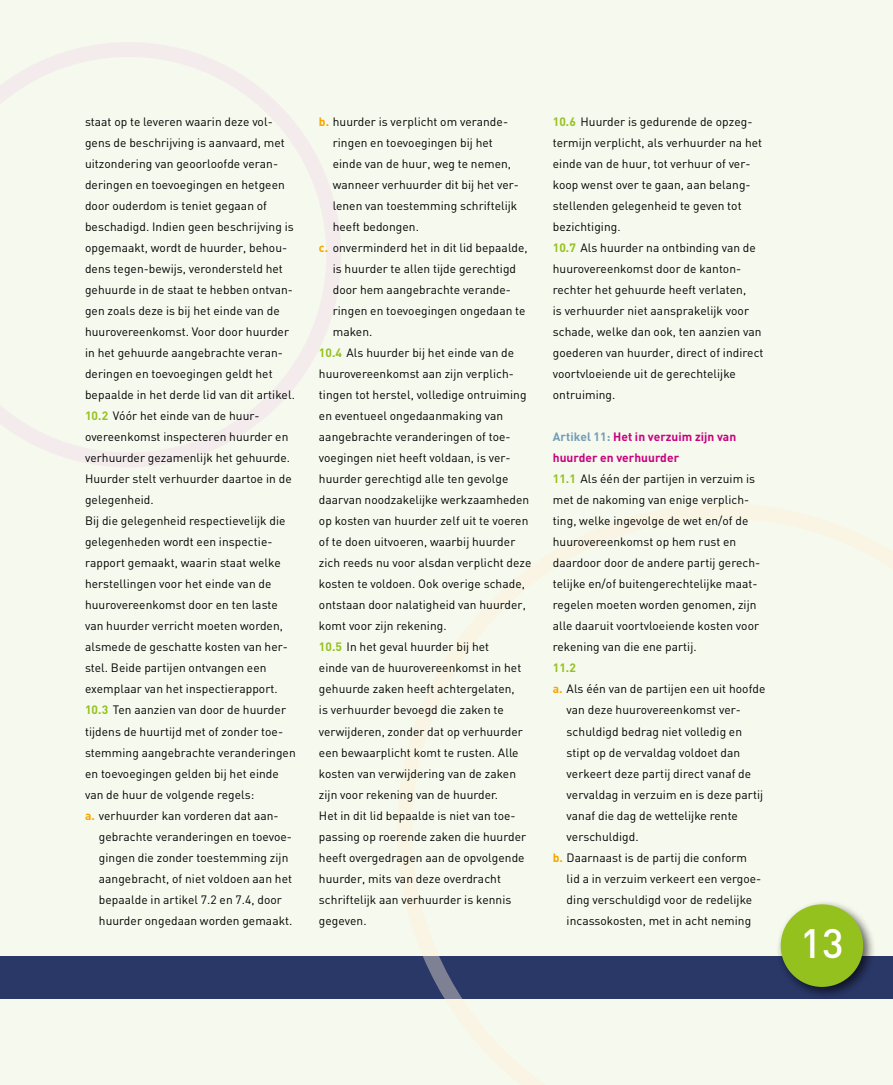
<style>
.page{position:relative;width:893px;height:1085px;background:#fff}
.page>*{position:absolute;margin:0;border:0;box-sizing:border-box;transform-origin:0 0}
.t1{font:500 40.5px "DIN";color:#fff}
.t2{font:12px/21px "DIN";letter-spacing:.005em;color:#000}
.t3{font:700 12px "DIN";color:#95c11f}
.s1{font-weight:700;color:#95c11f}
.s2{font-weight:700;color:#f7a600}
.s3{font-weight:700;color:#729cb8}
.s4{font-weight:700;color:#c7017f}
</style>
<div class="page">
<div style="left:0;top:0;width:893px;height:1084px;background:#f6f9ed"></div>
<div style="left:0;top:956px;width:893px;height:42px;background:#2a3868"></div>
<div style="left:776px;top:899px;width:100px;height:100px;background:#000;opacity:.65"></div>
<div style="left:781px;top:904px;width:82px;height:82px;background:#95c11f;border-radius:50%"></div>
<svg style="left:0;top:42px;width:341px;height:425px"></svg>
<p class="t2" style="left:85px;top:111px;width:212px">staat op te leveren waarin deze vol&shy;gens de beschrijving is aanvaard, met uitzondering van geoorloofde veran&shy;deringen en toevoegingen en hetgeen door ouderdom is teniet gegaan of beschadigd. Indien geen beschrijving is opgemaakt, wordt de huurder, behou&shy;dens tegen-bewijs, verondersteld het gehuurde in de staat te hebben ontvan&shy;gen zoals deze is bij het einde van de huurovereenkomst. Voor door huurder in het gehuurde aangebrachte veran&shy;deringen en toevoegingen geldt het bepaalde in het derde lid van dit artikel.<br><span class="s1">10.2</span> Vóór het einde van de huur&shy;overeenkomst inspecteren huurder en verhuurder gezamenlijk het gehuurde.<br>Huurder stelt verhuurder daartoe in de gelegenheid.<br>Bij die gelegenheid respectievelijk die gelegenheden wordt een inspectie&shy;rapport gemaakt, waarin staat welke herstellingen voor het einde van de huurovereenkomst door en ten laste van huurder verricht moeten worden, alsmede de geschatte kosten van her&shy;stel. Beide partijen ontvangen een exemplaar van het inspectierapport.<br><span class="s1">10.3</span> Ten aanzien van door de huurder tijdens de huurtijd met of zonder toe&shy;stemming aangebrachte veranderingen en toevoegingen gelden bij het einde van de huur de volgende regels:<br><span class="s2">a.</span> verhuurder kan vorderen dat aan-</p>
<p class="t2" style="left:99px;top:825px;width:195px">gebrachte veranderingen en toevoe&shy;gingen die zonder toestemming zijn aangebracht, of niet voldoen aan het bepaalde in artikel 7.2 en 7.4, door huurder ongedaan worden gemaakt.</p>
<p class="t2" style="left:319px;top:111px;width:191px"><span class="s2">b.</span> huurder is verplicht om verande-</p>
<p class="t2" style="left:333px;top:132px;width:162px">ringen en toevoegingen bij het</p>
<p class="t2" style="left:333px;top:153px;width:180px">einde van de huur, weg te nemen,</p>
<p class="t2" style="left:333px;top:174px;width:188px">wanneer verhuurder dit bij het ver-</p>
<p class="t2" style="left:333px;top:195px;width:186px">lenen van toestemming schriftelijk</p>
<p class="t2" style="left:333px;top:216px;width:88px">heeft bedongen.</p>
<p class="t2" style="left:319px;top:237px;width:210px"><span class="s2">c.</span> onverminderd het in dit lid bepaalde,</p>
<p class="t2" style="left:333px;top:258px;width:185px">is huurder te allen tijde gerechtigd</p>
<p class="t2" style="left:333px;top:279px;width:180px">door hem aangebrachte verande-</p>
<p class="t2" style="left:333px;top:300px;width:194px">ringen en toevoegingen ongedaan te</p>
<p class="t2" style="left:333px;top:321px;width:41px">maken.</p>
<p class="t2" style="left:319px;top:342px;width:197px"><span class="s1">10.4</span> Als huurder bij het einde van de</p>
<p class="t2" style="left:319px;top:363px;width:197px">huurovereenkomst aan zijn verplich-</p>
<p class="t2" style="left:319px;top:384px;width:209px">tingen tot herstel, volledige ontruiming</p>
<p class="t2" style="left:319px;top:405px;width:186px">en eventueel ongedaanmaking van</p>
<p class="t2" style="left:319px;top:426px;width:193px">aangebrachte veranderingen of toe-</p>
<p class="t2" style="left:319px;top:447px;width:193px">voegingen niet heeft voldaan, is ver-</p>
<p class="t2" style="left:319px;top:468px;width:191px">huurder gerechtigd alle ten gevolge</p>
<p class="t2" style="left:319px;top:489px;width:212px">daarvan noodzakelijke werkzaamheden</p>
<p class="t2" style="left:319px;top:510px;width:211px">op kosten van huurder zelf uit te voeren</p>
<p class="t2" style="left:319px;top:531px;width:198px">of te doen uitvoeren, waarbij huurder</p>
<p class="t2" style="left:319px;top:552px;width:214px">zich reeds nu voor alsdan verplicht deze</p>
<p class="t2" style="left:319px;top:573px;width:208px">kosten te voldoen. Ook overige schade,</p>
<p class="t2" style="left:319px;top:594px;width:208px">ontstaan door nalatigheid van huurder,</p>
<p class="t2" style="left:319px;top:615px;width:129px">komt voor zijn rekening.</p>
<p class="t2" style="left:319px;top:636px;width:172px"><span class="s1">10.5</span> In het geval huurder bij het</p>
<p class="t2" style="left:319px;top:657px;width:204px">einde van de huurovereenkomst in het</p>
<p class="t2" style="left:319px;top:678px;width:197px">gehuurde zaken heeft achtergelaten,</p>
<p class="t2" style="left:319px;top:699px;width:186px">is verhuurder bevoegd die zaken te</p>
<p class="t2" style="left:319px;top:720px;width:205px">verwijderen, zonder dat op verhuurder</p>
<p class="t2" style="left:319px;top:741px;width:201px">een bewaarplicht komt te rusten. Alle</p>
<p class="t2" style="left:319px;top:762px;width:199px">kosten van verwijdering van de zaken</p>
<p class="t2" style="left:319px;top:783px;width:181px">zijn voor rekening van de huurder.</p>
<p class="t2" style="left:319px;top:804px;width:198px">Het in dit lid bepaalde is niet van toe-</p>
<p class="t2" style="left:319px;top:825px;width:209px">passing op roerende zaken die huurder</p>
<p class="t2" style="left:319px;top:846px;width:207px">heeft overgedragen aan de opvolgende</p>
<p class="t2" style="left:319px;top:867px;width:184px">huurder, mits van deze overdracht</p>
<p class="t2" style="left:319px;top:888px;width:194px">schriftelijk aan verhuurder is kennis</p>
<p class="t2" style="left:319px;top:909px;width:49px">gegeven.</p>
<p class="t2" style="left:553px;top:111px;width:212px"><span class="s1">10.6</span> Huurder is gedurende de opzeg&shy;termijn verplicht, als verhuurder na het einde van de huur, tot verhuur of ver&shy;koop wenst over te gaan, aan belang&shy;stellenden gelegenheid te geven tot bezichtiging.<br><span class="s1">10.7</span> Als huurder na ontbinding van de huurovereenkomst door de kanton&shy;rechter het gehuurde heeft verlaten,<br>is verhuurder niet aansprakelijk voor schade, welke dan ook, ten aanzien van goederen van huurder, direct of indirect voortvloeiende uit de gerechtelijke ontruiming.</p>
<p class="t2" style="left:553px;top:426px;width:209px"><span class="s3">Artikel 11:</span> <span class="s4">Het in verzuim zijn van huurder en verhuurder<br></span><span class="s1">11.1</span> Als één der partijen in verzuim is met de nakoming van enige verplich&shy;ting, welke ingevolge de wet en/of de huurovereenkomst op hem rust en daardoor door de andere partij gerech&shy;telijke en/of buitengerechtelijke maat&shy;regelen moeten worden genomen, zijn alle daaruit voortvloeiende kosten voor rekening van die ene partij.</p>
<p class="t3" style="left:553px;top:660px;width:25px">11.2</p>
<p class="t2" style="left:553px;top:678px;width:214px"><span class="s2">a.</span> Als één van de partijen een uit hoofde</p>
<p class="t2" style="left:567px;top:699px;width:176px">van deze huurovereenkomst ver-</p>
<p class="t2" style="left:567px;top:720px;width:177px">schuldigd bedrag niet volledig en</p>
<p class="t2" style="left:567px;top:741px;width:175px">stipt op de vervaldag voldoet dan</p>
<p class="t2" style="left:567px;top:762px;width:186px">verkeert deze partij direct vanaf de</p>
<p class="t2" style="left:567px;top:783px;width:198px">vervaldag in verzuim en is deze partij</p>
<p class="t2" style="left:567px;top:804px;width:173px">vanaf die dag de wettelijke rente</p>
<p class="t2" style="left:567px;top:825px;width:74px">verschuldigd.</p>
<p class="t2" style="left:553px;top:846px;width:196px"><span class="s2">b.</span> Daarnaast is de partij die conform</p>
<p class="t2" style="left:567px;top:867px;width:196px">lid a in verzuim verkeert een vergoe-</p>
<p class="t2" style="left:567px;top:888px;width:187px">ding verschuldigd voor de redelijke</p>
<p class="t2" style="left:567px;top:909px;width:186px">incassokosten, met in acht neming</p>
<h1 class="t1" style="left:800px;top:917px;width:45px">13</h1>
</div>
